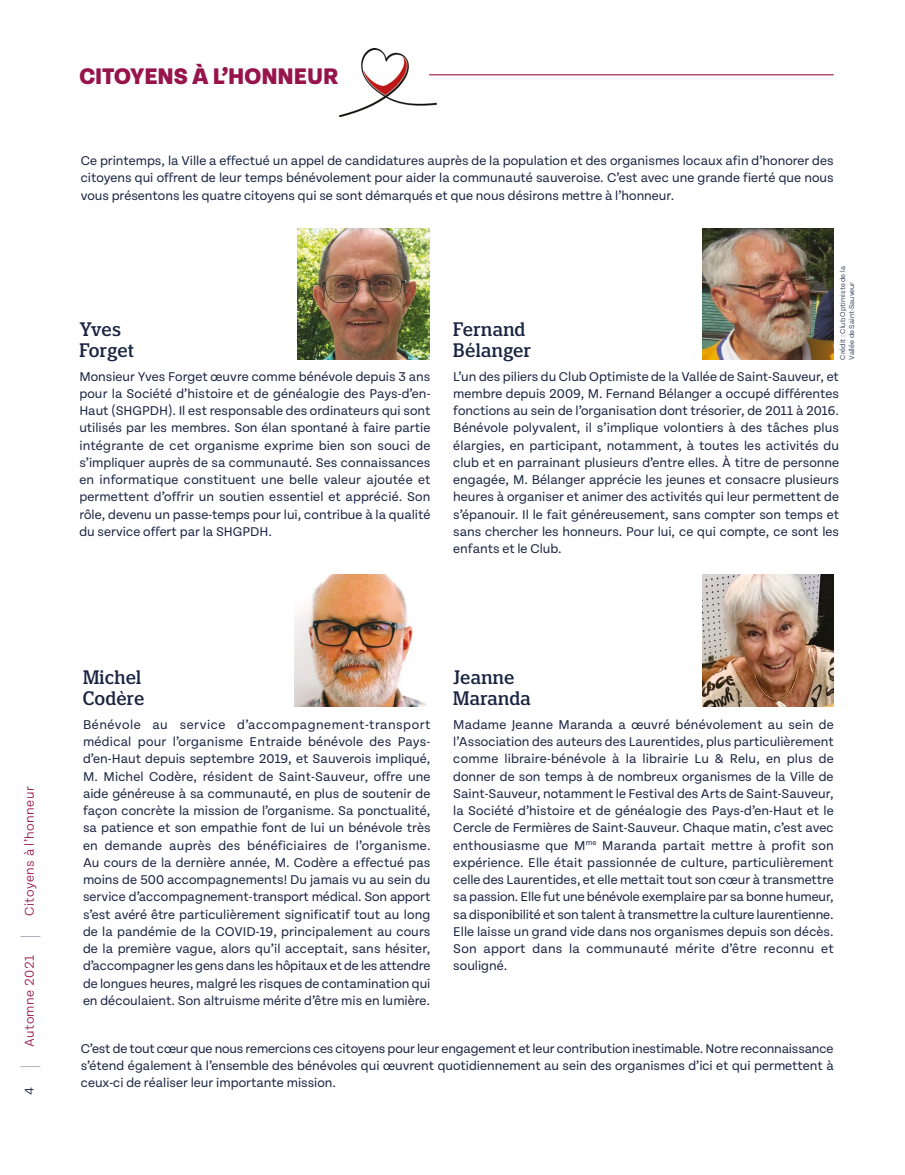
<style>
.page{position:relative;width:905px;height:1175px;background:#fff}
.page>*{position:absolute;margin:0;border:0;box-sizing:border-box;transform-origin:0 0}
.t1{font:800 24px "Tenon";color:#97134b}
.t2{font:200 20.4px "Tenon";color:#192441;scale:.38 1}
.t3{font:500 condensed 19.5px/21px "Polyphonic";letter-spacing:.02em;color:#192441}
.Texte_courant{font:13.5px/17.2px "Tenon";color:#192441;text-align:justify}
.t4{font:300 13.5px "Tenon";letter-spacing:.03em;color:#97134b}
.t5{font:300 13.5px "Tenon";color:#192441}
.Credit_photo{font:300 7.5px/9px "Tenon";color:#192441}
</style>
<div class="page">
<hr style="left:429px;top:74px;width:404px;height:1px;background:#97134b">
<img style="left:702px;top:228px;width:131px;height:132px">
<img style="left:702px;top:575px;width:131px;height:131px">
<img style="left:294px;top:575px;width:131px;height:131px">
<img style="left:297px;top:228px;width:132px;height:132px">
<img style="left:339px;top:48px;width:97px;height:68px">
<p class="t1" style="left:79px;top:63px;width:261px">CITOYENS À L’HONNEUR</p>
<p class="Texte_courant" style="left:81px;top:152px;width:754px">Ce printemps, la Ville a effectué un appel de candidatures auprès de la population et des organismes locaux afin d’honorer des citoyens qui offrent de leur temps bénévolement pour aider la communauté sauveroise. C’est avec une grande fierté que nous vous présentons les quatre citoyens qui se sont démarqués et que nous désirons mettre à l’honneur.</p>
<h3 class="t3" style="left:79px;top:318px;width:56px">Yves<br>Forget</h3>
<p class="Texte_courant" style="left:79px;top:368px;width:353px">Monsieur Yves Forget œuvre comme bénévole depuis 3 ans pour la Société d’histoire et de généalogie des Pays-d’en-Haut (SHGPDH). Il est responsable des ordinateurs qui sont utilisés par les membres. Son élan spontané à faire partie intégrante de cet organisme exprime bien son souci de s’impliquer auprès de sa communauté. Ses connaissances en informatique constituent une belle valeur ajoutée et permettent d’offrir un soutien essentiel et apprécié. Son rôle, devenu un passe-temps pour lui, contribue à la qualité du service offert par la SHGPDH.</p>
<p class="Credit_photo" style="left:838px;top:360px;width:95px;rotate:-90deg">Crédit : Club Optimiste de la<br>Vallée de Saint-Sauveur</p>
<h3 class="t3" style="left:453px;top:318px;width:79px">Fernand<br>Bélanger</h3>
<p class="Texte_courant" style="left:453px;top:368px;width:387px">L’un des piliers du Club Optimiste de la Vallée de Saint-Sauveur, et membre depuis 2009, M. Fernand Bélanger a occupé différentes fonctions au sein de l’organisation dont trésorier, de 2011 à 2016.<br>Bénévole polyvalent, il s’implique volontiers à des tâches plus élargies, en participant, notamment, à toutes les activités du club et en parrainant plusieurs d’entre elles. À titre de personne engagée, M. Bélanger apprécie les jeunes et consacre plusieurs heures à organiser et animer des activités qui leur permettent de s’épanouir. Il le fait généreusement, sans compter son temps et sans chercher les honneurs. Pour lui, ce qui compte, ce sont les enfants et le Club.</p>
<p class="t4" style="left:23px;top:916px;width:131px;rotate:-90deg">Citoyens à l’honneur</p>
<p class="t2" style="left:19px;top:937px;width:8px;rotate:-90deg">|</p>
<p class="t4" style="left:23px;top:1047px;width:94px;rotate:-90deg">Automne 2021</p>
<p class="t2" style="left:19px;top:1068px;width:8px;rotate:-90deg">|</p>
<p class="t5" style="left:23px;top:1095px;width:9px;rotate:-90deg">4</p>
<h3 class="t3" style="left:83px;top:666px;width:63px">Michel<br>Codère</h3>
<p class="Texte_courant" style="left:83px;top:716px;width:349px">Bénévole au service d’accompagnement-transport médical pour l’organisme Entraide bénévole des Pays&shy;d’en-Haut depuis septembre 2019, et Sauverois impliqué, M. Michel Codère, résident de Saint-Sauveur, offre une aide généreuse à sa communauté, en plus de soutenir de façon concrète la mission de l’organisme. Sa ponctualité, sa patience et son empathie font de lui un bénévole très en demande auprès des bénéficiaires de l’organisme.<br>Au cours de la dernière année, M. Codère a effectué pas moins de 500 accompagnements! Du jamais vu au sein du service d’accompagnement-transport médical. Son apport s’est avéré être particulièrement significatif tout au long de la pandémie de la COVID-19, principalement au cours de la première vague, alors qu’il acceptait, sans hésiter, d’accompagner les gens dans les hôpitaux et de les attendre de longues heures, malgré les risques de contamination qui en découlaient. Son altruisme mérite d’être mis en lumière.</p>
<h3 class="t3" style="left:453px;top:666px;width:79px">Jeanne<br>Maranda</h3>
<p class="Texte_courant" style="left:453px;top:716px;width:382px">Madame Jeanne Maranda a œuvré bénévolement au sein de l’Association des auteurs des Laurentides, plus particulièrement comme libraire-bénévole à la librairie Lu &amp; Relu, en plus de donner de son temps à de nombreux organismes de la Ville de Saint-Sauveur, notamment le Festival des Arts de Saint-Sauveur, la Société d’histoire et de généalogie des Pays-d’en-Haut et le Cercle de Fermières de Saint-Sauveur. Chaque matin, c’est avec enthousiasme que M<sup>me</sup> Maranda partait mettre à profit son expérience. Elle était passionnée de culture, particulièrement celle des Laurentides, et elle mettait tout son cœur à transmettre sa passion. Elle fut une bénévole exemplaire par sa bonne humeur, sa disponibilité et son talent à transmettre la culture laurentienne.<br>Elle laisse un grand vide dans nos organismes depuis son décès.<br>Son apport dans la communauté mérite d’être reconnu et souligné.</p>
<p class="Texte_courant" style="left:81px;top:1039px;width:754px">C’est de tout cœur que nous remercions ces citoyens pour leur engagement et leur contribution inestimable. Notre reconnaissance s’étend également à l’ensemble des bénévoles qui œuvrent quotidiennement au sein des organismes d’ici et qui permettent à ceux-ci de réaliser leur importante mission.</p>
</div>
